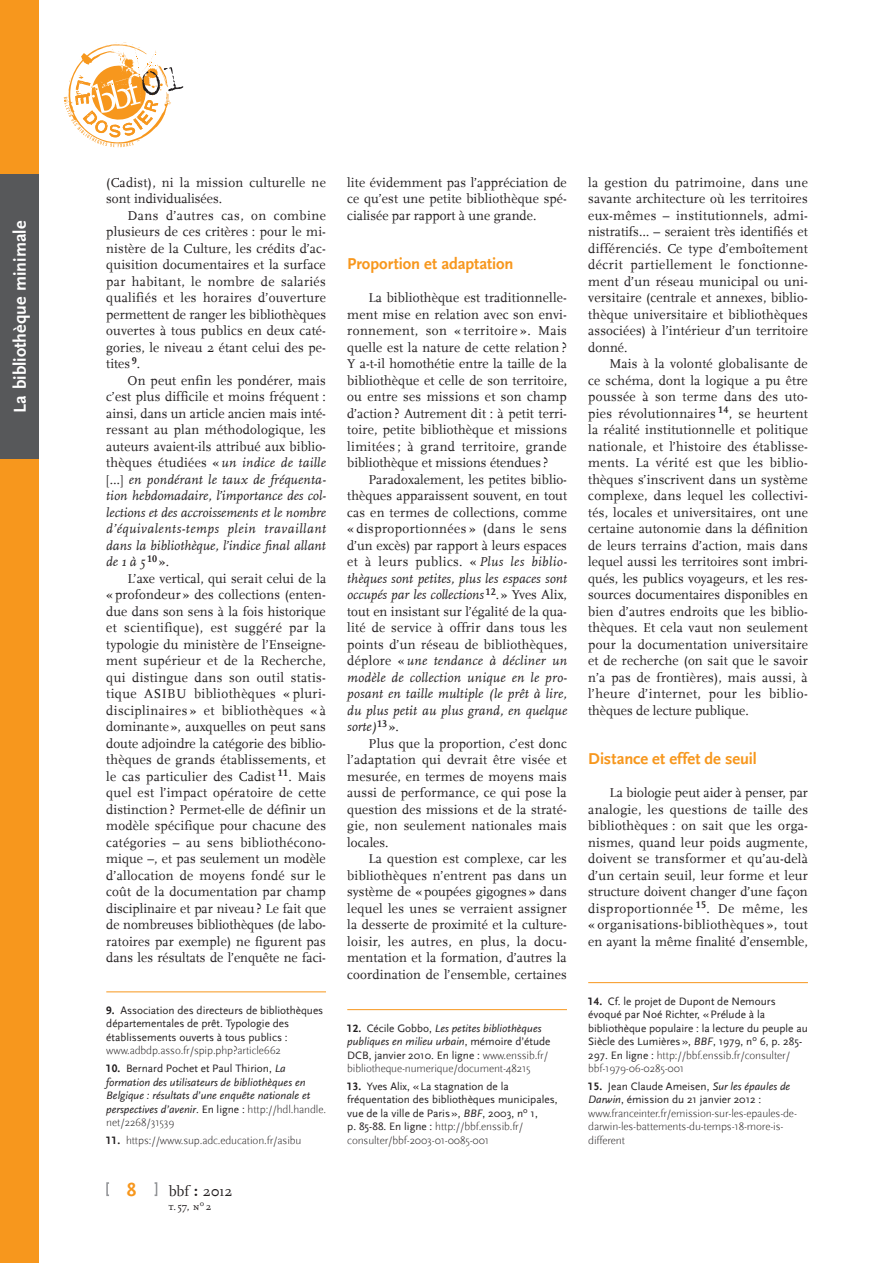
<style>
.page{position:relative;width:893px;height:1263px;background:#fff}
.page>*{position:absolute;margin:0;border:0;box-sizing:border-box;transform-origin:0 0}
.t1{font:700 19.5px "Scala Sans LF";color:#f7971d}
.D_-_bandeau_gauche{font:700 18px "Scala Sans LF";color:#fff}
.D_-_inter_2{font:700 16.5px "Scala Sans";letter-spacing:-.005em;color:#f7971d}
.t2{font:15px "Scala";letter-spacing:.005em;color:#231f20}
.D_-_TEXTE{font:13.5px/16.5px "Scala";letter-spacing:.01em;color:#231f20;text-align:justify}
.D_-_note{font:13.5px/16.5px "Scala";letter-spacing:.01em;color:#231f20;text-align:justify}
.D_-_TEXTE-2{font:italic 13.5px/16.5px "Scala";letter-spacing:.005em;color:#231f20;text-align:justify}
.D_-_note-2{font:11.25px/13.5px "Scala Sans";color:#231f20}
.D_-_note-3{font:300 11.25px/13.5px "Scala Sans";letter-spacing:-.01em;color:#231f20}
.D_-_note-4{font:italic 11.25px/13.5px "Scala Sans";color:#231f20}
.t3{font:10.5px "Scala Caps";color:#231f20}
.s1{font-style:normal}
.s2{font-family:"Scala Sans LF";font-weight:700}
.s3{font-weight:300}
.s4{font-family:"Scala Sans LF";font-weight:700;font-style:normal}
.s5{font-weight:300;font-style:normal}
.s6{font-family:"Scala Sans";font-weight:700}
.s7{font-style:italic}
.s8{font-weight:400}
.s9{font-weight:400;font-style:italic}
</style>
<div class="page">
<svg style="left:106px;top:1182px;width:3px;height:14px"></svg>
<svg style="left:155px;top:1182px;width:2px;height:14px"></svg>
<svg style="left:64px;top:43px;width:119px;height:104px"></svg>
<div style="left:0;top:0;width:38px;height:1263px;background:#f7971d"></div>
<div style="left:0;top:174px;width:38px;height:285px;background:#57585a"></div>
<hr style="left:106px;top:991px;width:220px;height:1px;background:#f7971d">
<hr style="left:347px;top:1009px;width:220px;height:1px;background:#f7971d">
<hr style="left:588px;top:982px;width:220px;height:1px;background:#f7971d">
<p class="D_-_bandeau_gauche" style="left:10px;top:413px;width:193px;rotate:-90deg">La bibliothèque minimale</p>
<p class="D_-_note" style="left:106px;top:174px;width:221px">(Cadist), ni la mission culturelle ne sont individualisées.</p>
<p class="D_-_TEXTE" style="left:106px;top:207px;width:221px;text-indent:21px">Dans d’autres cas, on combine plusieurs de ces critères : pour le mi&shy;nistère de la Culture, les crédits d’ac&shy;quisition documentaires et la surface par habitant, le nombre de salariés qualifiés et les horaires d’ouverture permettent de ranger les bibliothèques ouvertes à tous publics en deux caté&shy;gories, le niveau 2 étant celui des pe&shy;tites <sup>9</sup>.</p>
<p class="D_-_TEXTE-2" style="left:106px;top:372px;width:221px;text-indent:21px"><span class="s1">On peut enfin les pondérer, mais c’est plus difficile et moins fréquent : ainsi, dans un article ancien mais inté&shy;ressant au plan méthodologique, les auteurs avaient-ils attribué aux biblio&shy;thèques étudiées «</span> un indice de taille <span class="s1">[…]</span> en pondérant le taux de fréquenta&shy;tion hebdomadaire, l’importance des col&shy;lections et des accroissements et le nombre d’équivalents-temps plein travaillant dans la bibliothèque, l’indice final allant de 1 à 5 <sup>10</sup> <span class="s1">».</span></p>
<p class="D_-_TEXTE" style="left:106px;top:570px;width:221px;text-indent:21px">L’axe vertical, qui serait celui de la « profondeur » des collections (enten&shy;due dans son sens à la fois historique et scientifique), est suggéré par la typologie du ministère de l’Enseigne&shy;ment supérieur et de la Recherche, qui distingue dans son outil statis&shy;tique ASIBU bibliothèques « pluri&shy;disciplinaires » et bibliothèques « à dominante », auxquelles on peut sans doute adjoindre la catégorie des biblio&shy;thèques de grands établissements, et le cas particulier des Cadist <sup>11</sup>. Mais quel est l’impact opératoire de cette distinction? Permet-elle de définir un modèle spécifique pour chacune des catégories – au sens bibliothécono&shy;mique –, et pas seulement un modèle d’allocation de moyens fondé sur le coût de la documentation par champ disciplinaire et par niveau? Le fait que de nombreuses bibliothèques (de labo&shy;ratoires par exemple) ne figurent pas dans les résultats de l’enquête ne faci-</p>
<p class="D_-_note-2" style="left:106px;top:1004px;width:218px"><span class="s2">9.</span> Association des directeurs de bibliothèques départementales de prêt. Typologie des établissements ouverts à tous publics : <span class="s3">www.adbdp.asso.fr/spip.php?article662</span></p>
<p class="D_-_note-4" style="left:106px;top:1062px;width:221px"><span class="s4">10.</span> <span class="s1">Bernard Pochet et Paul Thirion,</span> La formation des utilisateurs de bibliothèques en Belgique : résultats d’une enquête nationale et perspectives d’avenir<span class="s1">. En ligne :</span> <span class="s5">http://hdl.handle. net/2268/31539</span></p>
<p class="D_-_note-3" style="left:106px;top:1134px;width:197px"><span class="s2">11.</span> https://www.sup.adc.education.fr/asibu</p>
<p class="t1" style="left:127px;top:1179px;width:11px">8</p>
<p class="t2" style="left:169px;top:1183px;width:65px">bbf <span class="s6">:</span> 2012</p>
<p class="t3" style="left:169px;top:1200px;width:44px">t. 57, n<sup>o</sup> 2</p>
<p class="D_-_note" style="left:347px;top:174px;width:221px">lite évidemment pas l’appréciation de ce qu’est une petite bibliothèque spé&shy;cialisée par rapport à une grande.</p>
<p class="D_-_inter_2" style="left:347px;top:254px;width:168px">Proportion et adaptation</p>
<p class="D_-_TEXTE" style="left:347px;top:290px;width:221px;text-indent:21px">La bibliothèque est traditionnelle&shy;ment mise en relation avec son envi&shy;ronnement, son « territoire ». Mais quelle est la nature de cette relation ?<br>Y a-t-il homothétie entre la taille de la bibliothèque et celle de son territoire, ou entre ses missions et son champ d’action? Autrement dit : à petit terri&shy;toire, petite bibliothèque et missions limitées ; à grand territoire, grande bibliothèque et missions étendues ?</p>
<p class="D_-_TEXTE" style="left:347px;top:471px;width:221px;text-indent:21px">Paradoxalement, les petites biblio&shy;thèques apparaissent souvent, en tout cas en termes de collections, comme « disproportionnées » (dans le sens d’un excès) par rapport à leurs espaces et à leurs publics. « <span class="s7">Plus les biblio&shy;thèques sont petites, plus les espaces sont occupés par les collections</span> <sup>12</sup>. » Yves Alix, tout en insistant sur l’égalité de la qua&shy;lité de service à offrir dans tous les points d’un réseau de bibliothèques, déplore « <span class="s7">une tendance à décliner un modèle de collection unique en le pro&shy;posant en taille multiple (le prêt à lire, du plus petit au plus grand, en quelque sorte)</span><sup>13</sup> ».</p>
<p class="D_-_TEXTE" style="left:347px;top:735px;width:221px;text-indent:21px">Plus que la proportion, c’est donc l’adaptation qui devrait être visée et mesurée, en termes de moyens mais aussi de performance, ce qui pose la question des missions et de la straté&shy;gie, non seulement nationales mais locales.</p>
<p class="D_-_TEXTE" style="left:347px;top:851px;width:221px;text-indent:21px">La question est complexe, car les bibliothèques n’entrent pas dans un système de « poupées gigognes » dans lequel les unes se verraient assigner la desserte de proximité et la culture&shy;loisir, les autres, en plus, la docu&shy;mentation et la formation, d’autres la coordination de l’ensemble, certaines</p>
<p class="D_-_note-2" style="left:347px;top:1021px;width:205px"><span class="s2">12.</span> Cécile Gobbo, <span class="s7">Les petites bibliothèques publiques en milieu urbain</span>, mémoire d’étude DCB, janvier 2010. En ligne : <span class="s3">www.enssib.fr/ bibliotheque-numerique/document-48215</span></p>
<p class="D_-_note-2" style="left:347px;top:1080px;width:212px"><span class="s2">13.</span> Yves Alix, «La stagnation de la fréquentation des bibliothèques municipales, vue de la ville de Paris», <span class="s7">BBF</span>, 2003, n<sup>o</sup> 1,<br>p. 85-88. En ligne : <span class="s3">http://bbf.enssib.fr/ consulter/bbf-2003-01-0085-001</span></p>
<p class="D_-_note" style="left:588px;top:174px;width:221px">la gestion du patrimoine, dans une savante architecture où les territoires eux-mêmes – institutionnels, admi&shy;nistratifs… – seraient très identifiés et différenciés. Ce type d’emboîtement décrit partiellement le fonctionne&shy;ment d’un réseau municipal ou uni&shy;versitaire (centrale et annexes, biblio&shy;thèque universitaire et bibliothèques associées) à l’intérieur d’un territoire donné.</p>
<p class="D_-_TEXTE" style="left:588px;top:356px;width:221px;text-indent:21px">Mais à la volonté globalisante de ce schéma, dont la logique a pu être poussée à son terme dans des uto&shy;pies révolutionnaires <sup>14</sup>, se heurtent la réalité institutionnelle et politique nationale, et l’histoire des établisse&shy;ments. La vérité est que les biblio&shy;thèques s’inscrivent dans un système complexe, dans lequel les collectivi&shy;tés, locales et universitaires, ont une certaine autonomie dans la définition de leurs terrains d’action, mais dans lequel aussi les territoires sont imbri&shy;qués, les publics voyageurs, et les res&shy;sources documentaires disponibles en bien d’autres endroits que les biblio&shy;thèques. Et cela vaut non seulement pour la documentation universitaire et de recherche (on sait que le savoir n’a pas de frontières), mais aussi, à l’heure d’internet, pour les biblio&shy;thèques de lecture publique.</p>
<p class="D_-_inter_2" style="left:588px;top:749px;width:170px">Distance et effet de seuil</p>
<p class="D_-_TEXTE" style="left:588px;top:785px;width:221px;text-indent:21px">La biologie peut aider à penser, par analogie, les questions de taille des bibliothèques : on sait que les orga&shy;nismes, quand leur poids augmente, doivent se transformer et qu’au-delà d’un certain seuil, leur forme et leur structure doivent changer d’une façon disproportionnée <sup>15</sup>. De même, les « organisations-bibliothèques », tout en ayant la même finalité d’ensemble,</p>
<p class="D_-_note-2" style="left:588px;top:994px;width:221px"><span class="s2">14.</span> Cf. le projet de Dupont de Nemours évoqué par Noé Richter, «Prélude à la bibliothèque populaire : la lecture du peuple au Siècle des Lumières», <span class="s7">BBF</span>, 1979, n<sup>o</sup> 6, p. 285- 297. En ligne : <span class="s3">http://bbf.enssib.fr/consulter/ bbf-1979-06-0285-001</span></p>
<p class="D_-_note-3" style="left:588px;top:1080px;width:210px"><span class="s2">15.</span> <span class="s8">Jean Claude Ameisen,</span> <span class="s9">Sur les épaules de Darwin</span><span class="s8">, émission du 21 janvier 2012 : </span>www.franceinter.fr/emission-sur-les-epaules-de&shy;darwin-les-battements-du-temps-18-more-is&shy;different</p>
</div>
